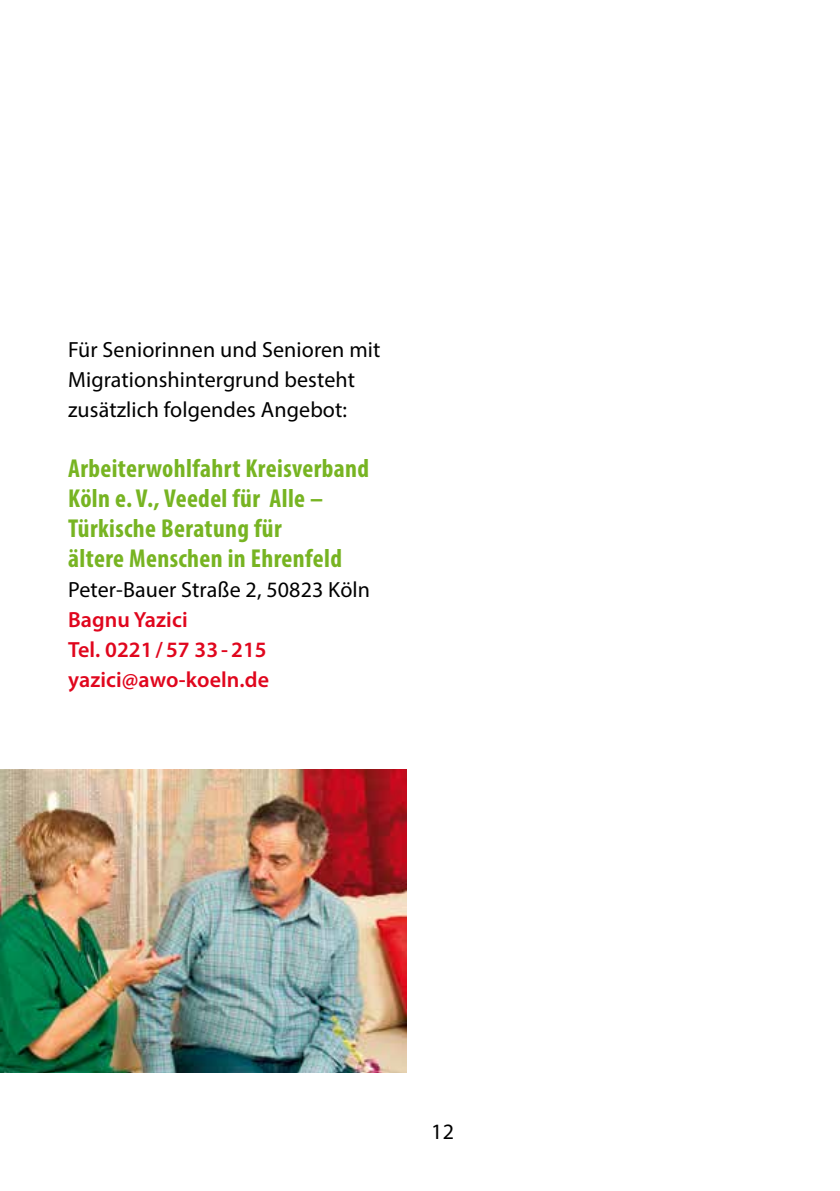
<style>
.page{position:relative;width:840px;height:1191px;background:#fff}
.page>*{position:absolute;margin:0;border:0;box-sizing:border-box;transform-origin:0 0}
.t1{font:700 condensed 26px/30px "Myriad Pro";letter-spacing:.015em;color:#77b422}
.t2{font:22px/30px "Myriad Pro";letter-spacing:.005em;color:#000}
.t3{font:600 22px/30px "Myriad Pro";letter-spacing:.005em;color:#e0061d}
</style>
<div class="page">
<img style="left:0;top:769px;width:406px;height:303px">
<p class="t2" style="left:68px;top:334px;width:314px">Für Seniorinnen und Senioren mit<br>Migrationshintergrund besteht zusätzlich folgendes Angebot:</p>
<p class="t1" style="left:68px;top:452px;width:302px">Arbeiterwohlfahrt Kreisverband<br>Köln e. V., Veedel für Alle –<br>Türkische Beratung für<br>ältere Menschen in Ehrenfeld</p>
<p class="t2" style="left:68px;top:574px;width:303px">Peter-Bauer Straße 2, 50823 Köln</p>
<p class="t3" style="left:68px;top:604px;width:202px">Bagnu Yazici<br>Tel. 0221 / 57 33 - 215 yazici@awo-koeln.de</p>
<p class="t2" style="left:431px;top:1116px;width:24px">12</p>
</div>
